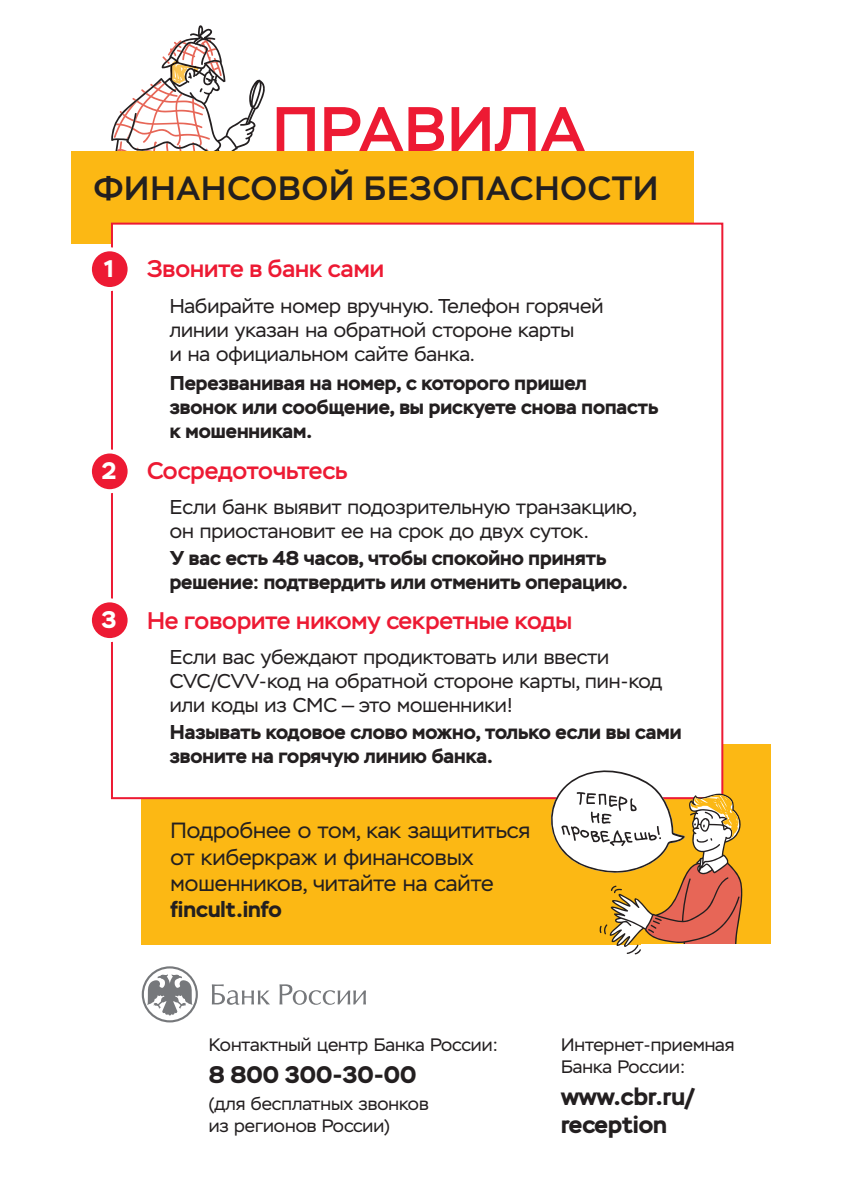
<style>
.page{position:relative;width:842px;height:1191px;background:#fff}
.page>*{position:absolute;margin:0;border:0;box-sizing:border-box;transform-origin:0 0}
.t1{font:500 63px "Stem";letter-spacing:.01em;color:#ed1a33}
.t2{font:500 33.6px "Stem";letter-spacing:.03em;color:#231f20}
.t3{font:500 24px "Stem";color:#ed1a33}
.t4{font:700 24px/28.8px "Stem";color:#231f20}
.t5{font:700 24px "Stem";color:#fff}
.t6{font:22px/26.4px "Stem";color:#231f20}
.t7{font:700 22px "Stem";color:#231f20}
.t8{font:20px/24px "Stem";color:#231f20}
.t9{font:700 20px/24px "Stem";color:#231f20}
.t10{font:18px/21.6px "Stem";color:#231f20}
</style>
<div class="page">
<svg style="left:105px;top:25px;width:160px;height:127px"></svg>
<div style="left:71px;top:152px;width:622px;height:92px;background:#fcb814"></div>
<div style="left:142px;top:744px;width:629px;height:200px;background:#fcb814"></div>
<div style="left:112px;top:224px;width:610px;height:574px;background:#fff"></div>
<svg style="left:142px;top:966px;width:56px;height:56px"></svg>
<svg style="left:212px;top:984px;width:58px;height:20px"></svg>
<svg style="left:279px;top:984px;width:87px;height:20px"></svg>
<svg style="left:547px;top:767px;width:195px;height:188px"></svg>
<div style="left:641px;top:944px;width:139px;height:109px;background:#fff"></div>
<div style="left:90px;top:600px;width:40px;height:40px;background:#ed1a33;border-radius:50%"></div>
<div style="left:88px;top:598px;width:44px;height:44px;border:4px solid #fff;border-radius:50%"></div>
<div style="left:90px;top:451px;width:40px;height:40px;background:#ed1a33;border-radius:50%"></div>
<div style="left:88px;top:449px;width:44px;height:44px;border:4px solid #fff;border-radius:50%"></div>
<div style="left:90px;top:249px;width:40px;height:40px;background:#ed1a33;border-radius:50%"></div>
<div style="left:88px;top:247px;width:44px;height:44px;border:4px solid #fff;border-radius:50%"></div>
<h1 class="t1" style="left:272px;top:91px;width:314px">ПРАВИЛА</h1>
<h2 class="t2" style="left:94px;top:167px;width:566px">ФИНАНСОВОЙ БЕЗОПАСНОСТИ</h2>
<p class="t5" style="left:104px;top:253px;width:11px">1</p>
<p class="t5" style="left:102px;top:455px;width:16px">2</p>
<p class="t5" style="left:101px;top:603px;width:16px">3</p>
<p class="t3" style="left:147px;top:254px;width:238px">Звоните в банк сами</p>
<p class="t8" style="left:170px;top:294px;width:435px">Набирайте номер вручную. Телефон горячей линии указан на обратной стороне карты<br>и на официальном сайте банка.</p>
<p class="t9" style="left:170px;top:371px;width:490px">Перезванивая на номер, с которого пришел звонок или сообщение, вы рискуете снова попасть к мошенникам.</p>
<p class="t3" style="left:147px;top:455px;width:202px">Сосредоточьтесь</p>
<p class="t8" style="left:170px;top:495px;width:468px">Если банк выявит подозрительную транзакцию, он приостановит ее на срок до двух суток.</p>
<p class="t9" style="left:170px;top:546px;width:460px">У вас есть 48 часов, чтобы спокойно принять решение: подтвердить или отменить операцию.</p>
<p class="t3" style="left:147px;top:606px;width:427px">Не говорите никому секретные коды</p>
<p class="t8" style="left:170px;top:645px;width:494px">Если вас убеждают продиктовать или ввести<br>CVC/CVV-код на обратной стороне карты, пин-код или коды из СМС — это мошенники!</p>
<p class="t9" style="left:170px;top:720px;width:513px">Называть кодовое слово можно, только если вы сами звоните на горячую линию банка.</p>
<p class="t6" style="left:171px;top:817px;width:361px">Подробнее о том, как защититься от киберкраж и финансовых мошенников, читайте на сайте</p>
<p class="t7" style="left:171px;top:895px;width:113px">fincult.info</p>
<p class="t10" style="left:209px;top:1034px;width:291px">Контактный центр Банка России:</p>
<p class="t4" style="left:209px;top:1060px;width:209px">8 800 300-30-00</p>
<p class="t10" style="left:209px;top:1093px;width:221px">(для бесплатных звонков из регионов России)</p>
<p class="t10" style="left:561px;top:1034px;width:175px">Интернет-приемная<br>Банка России:</p>
<p class="t4" style="left:561px;top:1081px;width:135px">www.cbr.ru/ reception</p>
</div>
